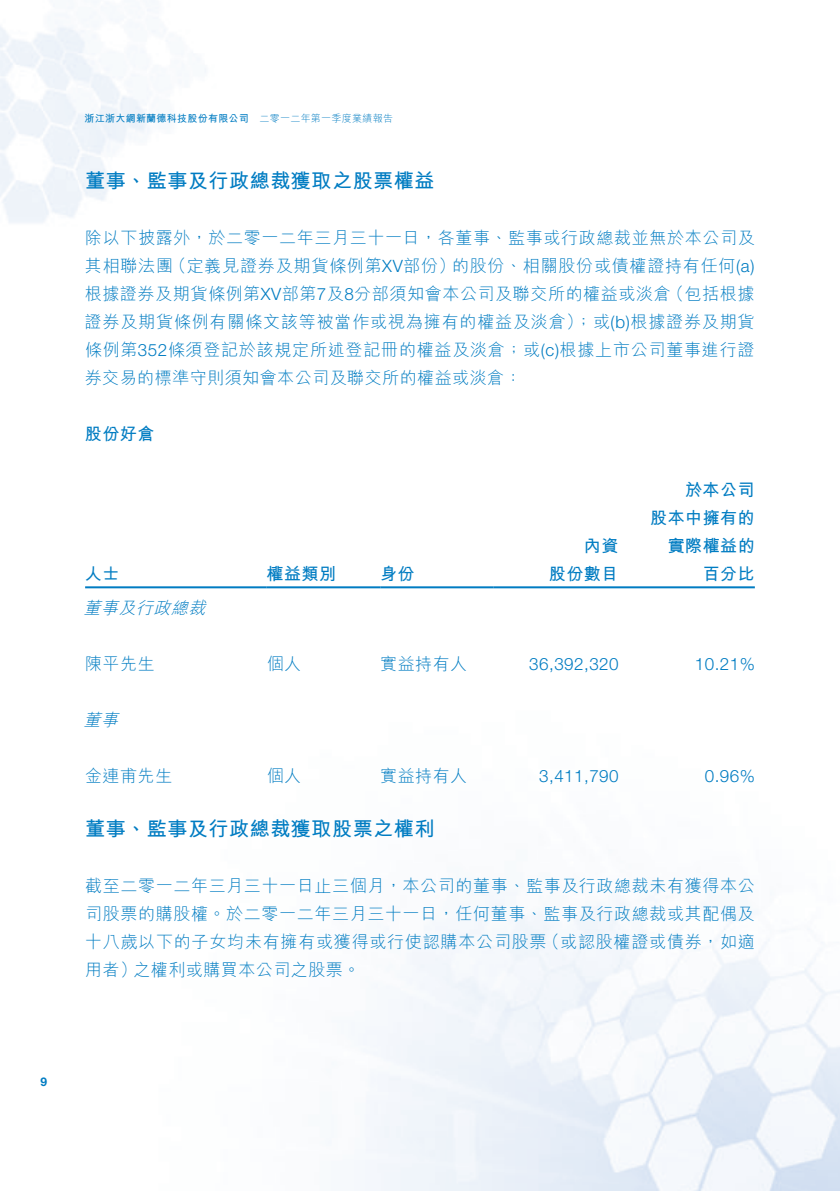
<style>
.page{position:relative;width:840px;height:1191px;background:#fff}
.page>*{position:absolute;margin:0;border:0;box-sizing:border-box;transform-origin:0 0}
.t1{font:700 20px "M Hei HK";letter-spacing:.03em;color:#007cc2}
.t2{font:300 17px/28px "M Hei HK";letter-spacing:.035em;color:#007cc2;text-align:right}
.t3{font:700 17px/28px "M Hei HK";letter-spacing:.03em;color:#007cc2;text-align:right}
.t4{font:300 17px "Helvetica Neue LT Std";letter-spacing:.03em;color:#007cc2}
.t5{font:italic 300 17px "M Hei HK";color:#007cc2}
.t6{font:700 12px "Helvetica Neue LT Std";color:#007cc2}
.t7{font:700 10px "M Hei HK";letter-spacing:.03em;color:#007cc2}
.t8{font:300 10px "M Hei HK";letter-spacing:.03em;color:#007cc2}
.s1{font-family:"Helvetica Neue LT Std"}
</style>
<div class="page">
<img style="left:0;top:9px;width:839px;height:1182px">
<hr style="left:85px;top:586px;width:181px;height:2px;background:#007cc2">
<hr style="left:266px;top:586px;width:114px;height:2px;background:#007cc2">
<hr style="left:380px;top:586px;width:113px;height:2px;background:#007cc2">
<hr style="left:493px;top:586px;width:136px;height:2px;background:#007cc2">
<hr style="left:629px;top:586px;width:125px;height:2px;background:#007cc2">
<p class="t7" style="left:84px;top:111px;width:166px">浙江浙大網新蘭德科技股份有限公司</p>
<p class="t8" style="left:259px;top:112px;width:135px">二零一二年第一季度業績報告</p>
<p class="t1" style="left:85px;top:166px;width:350px">董事、監事及行政總裁獲取之股票權益</p>
<p class="t2" style="left:85px;top:223px;width:670px">除以下披露外，於二零一二年三月三十一日，各董事、監事或行政總裁並無於本公司及的股份、相關股份或債權證持有任何 <span class="s1">(a(</span></p>
<p class="t2" style="left:169px;top:251px;width:287px">（定義見證券及期貨條例第<span class="s1">XV</span>部份）</p>
<p class="t2" style="left:85px;top:251px;width:90px">其相聯法團</p>
<p class="t2" style="left:666px;top:279px;width:89px">（包括根據</p>
<p class="t2" style="left:85px;top:279px;width:671px;text-align:left">根據證券及期貨條例第<span class="s1">XV</span>部第 及<span class="s1">7 8</span>分部須知會本公司及聯交所的權益或淡倉<br>證券及期貨條例有關條文該等被當作或視為擁有的權益及淡倉）；或 <span class="s1">b( )</span>根據證券及期貨條例第<span class="s1">352</span>條須登記於該規定所述登記冊的權益及淡倉；或 <span class="s1">)c(</span> 根據上市公司董事進行證券交易的標準守則須知會本公司及聯交所的權益或淡倉：</p>
<p class="t3" style="left:85px;top:418px;width:71px">股份好倉</p>
<p class="t3" style="left:85px;top:558px;width:36px">人士</p>
<p class="t5" style="left:83px;top:596px;width:129px">董事及行政總裁</p>
<p class="t2" style="left:85px;top:649px;width:71px">陳平先生</p>
<p class="t5" style="left:83px;top:708px;width:42px">董事</p>
<p class="t3" style="left:266px;top:558px;width:71px">權益類別</p>
<p class="t2" style="left:266px;top:649px;width:36px">個人</p>
<p class="t3" style="left:380px;top:558px;width:36px">身份</p>
<p class="t2" style="left:380px;top:649px;width:88px">實益持有人</p>
<p class="t3" style="left:548px;top:530px;width:71px">內資<br>股份數目</p>
<p class="t4" style="left:529px;top:654px;width:91px">36,392,320</p>
<p class="t3" style="left:649px;top:474px;width:106px">於本公司<br>股本中擁有的實際權益的百分比</p>
<p class="t4" style="left:694px;top:654px;width:62px">10.21%</p>
<p class="t2" style="left:266px;top:761px;width:36px">個人</p>
<p class="t2" style="left:380px;top:761px;width:88px">實益持有人</p>
<p class="t2" style="left:85px;top:761px;width:88px">金連甫先生</p>
<p class="t1" style="left:85px;top:814px;width:350px">董事、監事及行政總裁獲取股票之權利</p>
<p class="t2" style="left:85px;top:871px;width:671px">截至二零一二年三月三十一日止三個月，本公司的董事、監事及行政總裁未有獲得本公司股票的購股權。於二零一二年三月三十一日，任何董事、監事及行政總裁或其配偶及（或認股權證或債券，如適</p>
<p class="t4" style="left:704px;top:766px;width:52px">0.96%</p>
<p class="t4" style="left:539px;top:766px;width:81px">3,411,790</p>
<p class="t2" style="left:133px;top:927px;width:414px;text-align:left;text-indent:-48px">十八歲以下的子女均未有擁有或獲得或行使認購本公司股票之權利或購買本公司之股票。</p>
<p class="t2" style="left:85px;top:955px;width:53px">用者）</p>
<p class="t6" style="left:41px;top:1074px;width:8px">9</p>
</div>
